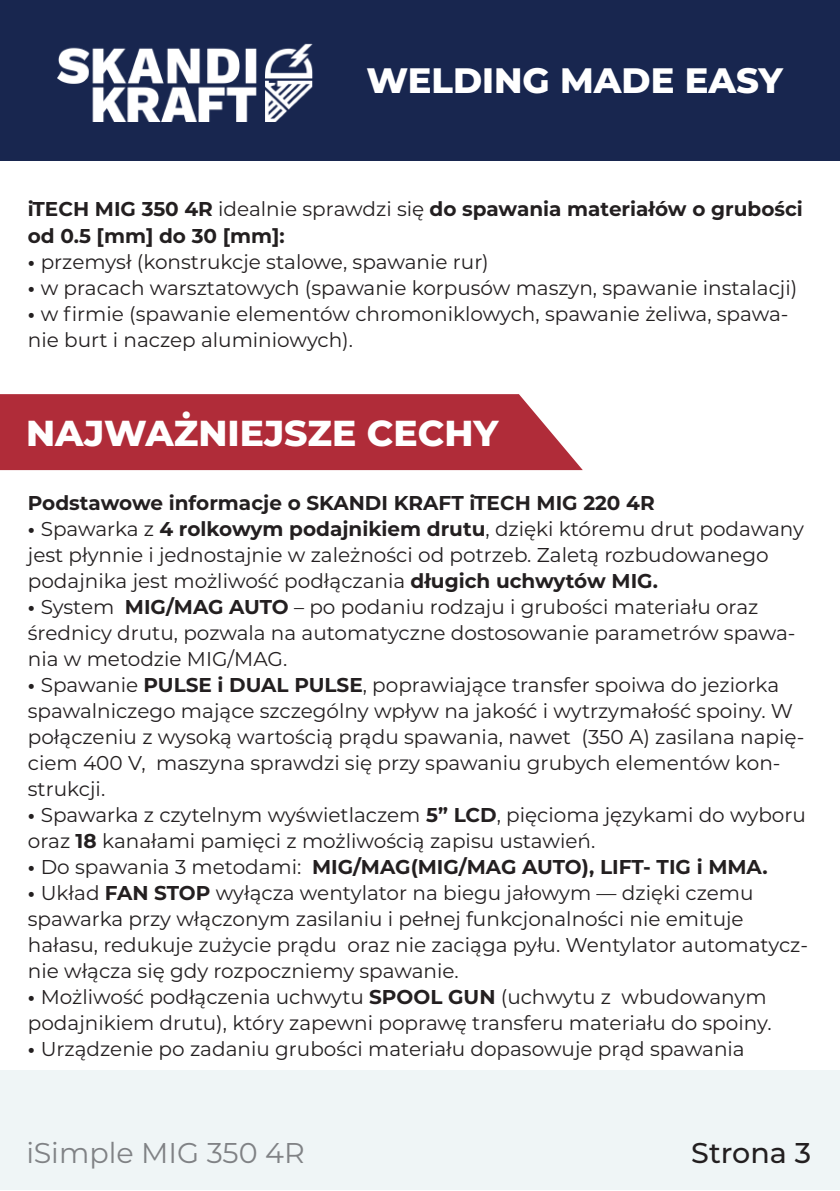
<style>
.page{position:relative;width:840px;height:1191px;background:#fff}
.page>*{position:absolute;margin:0;border:0;box-sizing:border-box;transform-origin:0 0}
.t1{font:800 36px "Montserrat";color:#fff}
.t2{font:800 35.2px "Montserrat";color:#fff}
.t3{font:28.6px "Montserrat";color:#808285}
.t4{font:500 28.6px "Montserrat";color:#231f20}
.t5{font:20px/26px "Montserrat";color:#231f20}
.t6{font:700 20px/26px "Montserrat";color:#231f20}
.s1{font-weight:400}
.s2{font-weight:700}
</style>
<div class="page">
<div style="left:0;top:0;width:839px;height:161px;background:#18264f"></div>
<img style="left:58px;top:43px;width:255px;height:78px">
<div style="left:0;top:1070px;width:839px;height:120px;background:#eff5f6"></div>
<div style="left:0;top:394px;width:582px;height:76px;background:#b02c39"></div>
<h2 class="t2" style="left:366px;top:57px;width:418px">WELDING MADE EASY</h2>
<p class="t6" style="left:28px;top:195px;width:776px">iTECH MIG 350 4R <span class="s1">idealnie sprawdzi się</span> do spawania materiałów o grubości od 0.5 [mm] do 30 [mm]:</p>
<p class="t5" style="left:28px;top:248px;width:462px"><span class="s2">•</span> przemysł (konstrukcje stalowe, spawanie rur)</p>
<p class="t5" style="left:28px;top:274px;width:770px"><span class="s2">•</span> w pracach warsztatowych (spawanie korpusów maszyn, spawanie instalacji)</p>
<p class="t5" style="left:28px;top:300px;width:761px"><span class="s2">•</span> w firmie (spawanie elementów chromoniklowych, spawanie żeliwa, spawa&shy;nie burt i naczep aluminiowych).</p>
<h1 class="t1" style="left:26px;top:409px;width:473px">NAJWAŻNIEJSZE CECHY</h1>
<p class="t6" style="left:28px;top:489px;width:628px">Podstawowe informacje o SKANDI KRAFT iTECH MIG 220 4R</p>
<p class="t5" style="left:28px;top:515px;width:777px"><span class="s2">•</span> Spawarka z <span class="s2">4 rolkowym podajnikiem drutu</span>, dzięki któremu drut podawany jest płynnie i jednostajnie w zależności od potrzeb. Zaletą rozbudowanego podajnika jest możliwość podłączania <span class="s2">długich uchwytów MIG.</span></p>
<p class="t5" style="left:28px;top:593px;width:768px"><span class="s2">•</span> System <span class="s2">MIG/MAG AUTO</span> – po podaniu rodzaju i grubości materiału oraz średnicy drutu, pozwala na automatyczne dostosowanie parametrów spawa&shy;nia w metodzie MIG/MAG.</p>
<p class="t5" style="left:28px;top:671px;width:777px"><span class="s2">•</span> Spawanie <span class="s2">PULSE i DUAL PULSE</span>, poprawiające transfer spoiwa do jeziorka spawalniczego mające szczególny wpływ na jakość i wytrzymałość spoiny. W połączeniu z wysoką wartością prądu spawania, nawet (350 A) zasilana napię&shy;ciem 400 V, maszyna sprawdzi się przy spawaniu grubych elementów kon&shy;strukcji.</p>
<p class="t5" style="left:28px;top:801px;width:779px"><span class="s2">•</span> Spawarka z czytelnym wyświetlaczem <span class="s2">5” LCD</span>, pięcioma językami do wyboru oraz <span class="s2">18</span> kanałami pamięci z możliwością zapisu ustawień.</p>
<p class="t6" style="left:28px;top:853px;width:741px">• <span class="s1">Do spawania 3 metodami:</span> MIG/MAG(MIG/MAG AUTO), LIFT- TIG i MMA.</p>
<p class="t5" style="left:28px;top:879px;width:781px"><span class="s2">•</span> Układ <span class="s2">FAN STOP</span> wyłącza wentylator na biegu jałowym — dzięki czemu spawarka przy włączonym zasilaniu i pełnej funkcjonalności nie emituje hałasu, redukuje zużycie prądu oraz nie zaciąga pyłu. Wentylator automatycz&shy;nie włącza się gdy rozpoczniemy spawanie.</p>
<p class="t5" style="left:28px;top:983px;width:744px"><span class="s2">•</span> Możliwość podłączenia uchwytu <span class="s2">SPOOL GUN</span> (uchwytu z wbudowanym podajnikiem drutu), który zapewni poprawę transferu materiału do spoiny.</p>
<p class="t5" style="left:28px;top:1035px;width:718px"><span class="s2">•</span> Urządzenie po zadaniu grubości materiału dopasowuje prąd spawania</p>
<h3 class="t3" style="left:27px;top:1132px;width:279px">iSimple MIG 350 4R</h3>
<h3 class="t4" style="left:691px;top:1132px;width:121px">Strona 3</h3>
</div>
